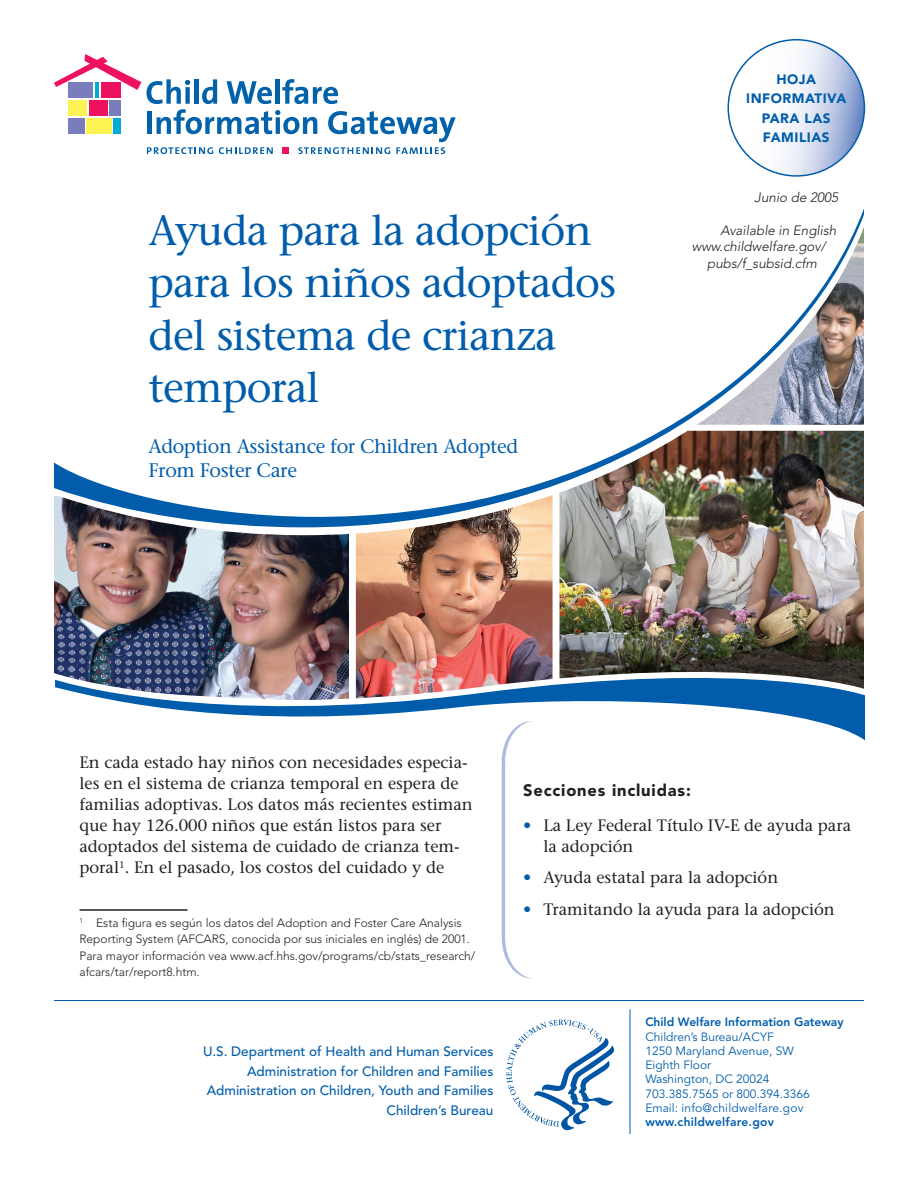
<style>
.page{position:relative;width:918px;height:1188px;background:#fff}
.page>*{position:absolute;margin:0;border:0;box-sizing:border-box;transform-origin:0 0}
.t1{font:42px/52.5px "Stone Serif";letter-spacing:-.02em;color:#015dab}
.t2{font:19.5px/24px "Stone Serif";letter-spacing:-.02em;color:#015dab}
.t3{font:16.5px/21px "Stone Serif";color:#231f20}
.t4{font:16.5px/31.8px "Stone Serif";color:#015dab}
.t5{font:500 13.5px/19.5px "Avenir";color:#015dab;text-align:right}
.t6{font:italic 300 13.5px "Avenir";color:#231f20}
.t7{font:900 13.5px/19.5px "Avenir";letter-spacing:.04em;color:#015dab;text-align:center}
.t8{font:300 12px/16.5px "Avenir";color:#231f20}
.t9{font:12px/14.2px "Avenir";color:#015dab}
.s1{font-family:"Avenir";font-weight:900}
.s2{font-weight:800}
</style>
<div class="page">
<svg style="left:727px;top:39px;width:139px;height:138px"></svg>
<div style="left:68px;top:118px;width:16px;height:15px;background:#7a7dbc"></div>
<div style="left:68px;top:100px;width:19px;height:16px;background:#fff353"></div>
<div style="left:113px;top:118px;width:8px;height:15px;background:#00acd5"></div>
<div style="left:110px;top:100px;width:11px;height:16px;background:#7a7dbc"></div>
<hr style="left:95px;top:82px;width:4px;height:16px;background:#00acd5">
<div style="left:101px;top:82px;width:20px;height:16px;background:#ed1160"></div>
<div style="left:68px;top:82px;width:25px;height:16px;background:#7a7dbc"></div>
<div style="left:90px;top:100px;width:18px;height:16px;background:#ed1160"></div>
<div style="left:86px;top:118px;width:25px;height:15px;background:#fff353"></div>
<svg style="left:54px;top:54px;width:87px;height:36px"></svg>
<svg style="left:147px;top:79px;width:309px;height:75px"></svg>
<div style="left:282px;top:147px;width:7px;height:7px;background:#ed1160"></div>
<svg style="left:502px;top:758px;width:28px;height:220px"></svg>
<svg style="left:506px;top:1020px;width:108px;height:110px"></svg>
<hr style="left:630px;top:1009px;width:1px;height:125px;background:#015dab">
<hr style="left:54px;top:1000px;width:810px;height:1px;background:#015dab">
<img style="left:562px;top:527px;width:302px;height:128px">
<img style="left:54px;top:527px;width:293px;height:128px">
<img style="left:347px;top:527px;width:215px;height:128px">
<img style="left:54px;top:655px;width:811px;height:103px">
<svg style="left:54px;top:208px;width:810px;height:319px"></svg>
<hr style="left:80px;top:909px;width:108px;height:2px;background:#231f20">
<p class="t7" style="left:746px;top:69px;width:102px">HOJA<br>INFORMATIVA<br>PARA LAS<br>FAMILIAS</p>
<p class="t1" style="left:148px;top:204px;width:469px">Ayuda para la adopción para los niños adoptados del sistema de crianza temporal</p>
<p class="t2" style="left:148px;top:434px;width:371px">Adoption Assistance for Children Adopted<br>From Foster Care</p>
<p class="t6" style="left:755px;top:190px;width:85px">Junio de 2005</p>
<p class="t6" style="left:720px;top:222px;width:118px">Available in English</p>
<p class="t6" style="left:692px;top:239px;width:136px">www.childwelfare.gov/</p>
<p class="t6" style="left:707px;top:255px;width:111px">pubs/f_subsid.cfm</p>
<p class="t3" style="left:80px;top:752px;width:395px">En cada estado hay niños con necesidades especia&shy;les en el sistema de crianza temporal en espera de familias adoptivas. Los datos más recientes estiman que hay 126.000 niños que están listos para ser adoptados del sistema de cuidado de crianza tem&shy;poral . En el pasado, los costos del cuidado y de</p>
<p class="t8" style="left:80px;top:914px;width:397px;text-indent:17px">Esta figura es según los datos del Adoption and Foster Care Analysis Reporting System (AFCARS, conocida por sus iniciales en inglés) de 2001 .<br>Para mayor información vea www.acf.hhs.gov/programs/cb/stats_research/ afcars/tar/report8.htm.</p>
<p class="t5" style="left:203px;top:1042px;width:292px">U.S. Department of Health and Human Services Administration for Children and Families Administration on Children, Youth and Families Children’s Bureau</p>
<p class="t3" style="left:543px;top:773px;width:309px;line-height:34.5px;text-indent:-20px"><span class="s1">SECCIONES INCLUIDAS:<br></span>La Ley Federal Título IV-E de ayuda para</p>
<p class="t3" style="left:543px;top:830px;width:293px;line-height:31.8px">la adopción<br>Ayuda estatal para la adopción<br>Tramitando la ayuda para la adopción</p>
<p class="t4" style="left:523px;top:809px;width:10px">•</p>
<p class="t4" style="left:523px;top:862px;width:10px">• •</p>
<p class="t9" style="left:645px;top:1015px;width:200px"><span class="s2">Child Welfare Information Gateway<br></span>Children’s Bureau/ACYF<br>1250 Maryland Avenue, SW<br>Eighth Floor<br>Washington, DC 20024<br>703.385.7565 or 800.394.3366<br>Email: info@childwelfare.gov <span class="s2">www.childwelfare.gov</span></p>
</div>
